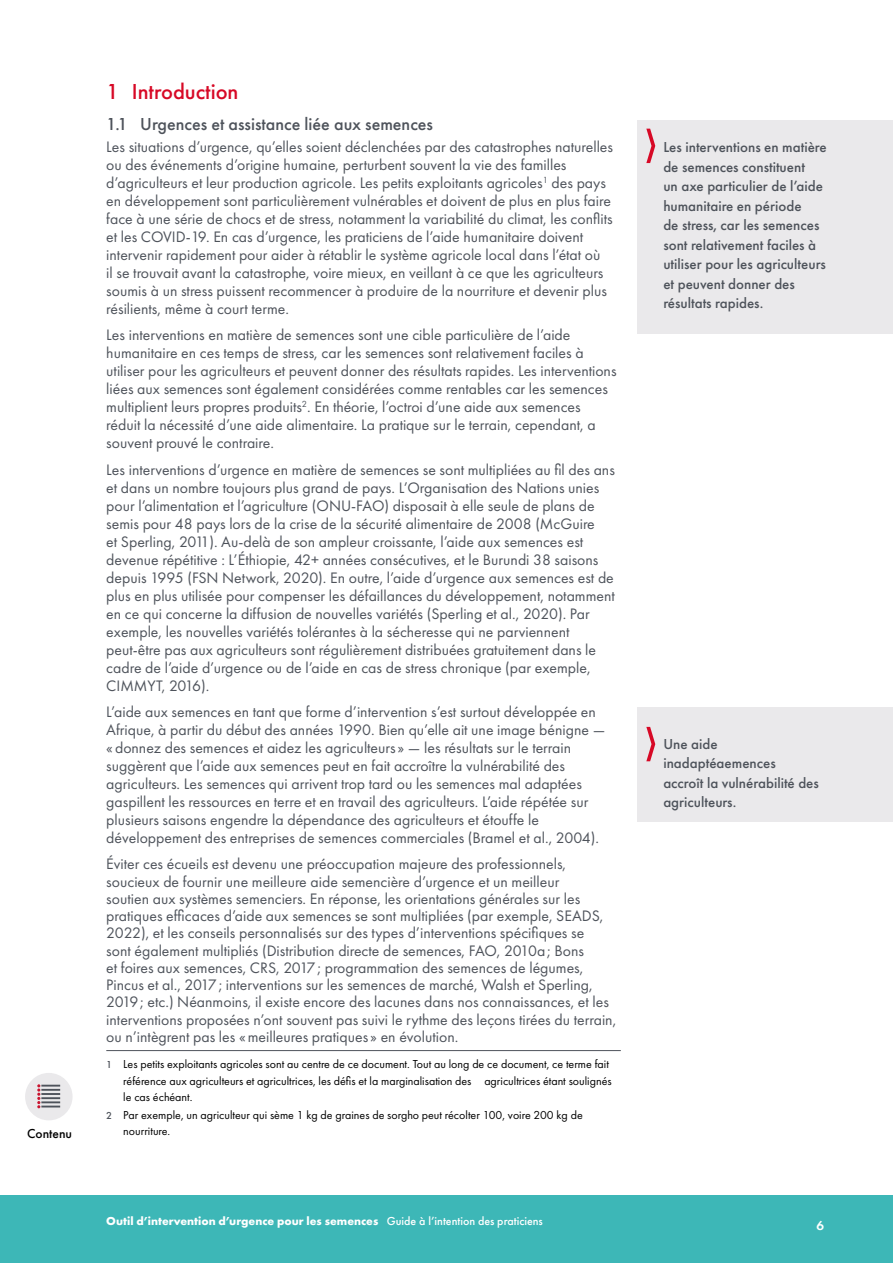
<style>
.page{position:relative;width:893px;height:1263px;background:#fff}
.page>*{position:absolute;margin:0;border:0;box-sizing:border-box;transform-origin:0 0}
.t1{font:500 22.5px "Futura PT";color:#d70926}
.t2{font:500 18px "Futura PT";color:#4e535b}
.text-body{font:15.75px/18px "Futura PT";color:#4e535b}
.text-body-10_5_11_5{font:15.75px/17.2px "Futura PT";color:#4e535b}
.text-callOut{font:500 15px/19.5px "Futura PT";color:#4e535b}
.t3{font:500 13.5px "Futura PT";color:#000}
.t4{font:600 13.5px "Futura PT";color:#fff}
.text-footnote{font:12px/16.5px "Futura PT";color:#000}
.text-footnoteFollowO{font:12px/16.5px "Futura PT";color:#000}
.t5{font:700 12px "Futura PT";color:#fff}
.s1{font-weight:500;font-size:10.5px;color:#4e535b}
.s2{font-weight:500}
</style>
<div class="page">
<div style="left:0;top:1195px;width:893px;height:68px;background:#3db7b7"></div>
<div style="left:25px;top:1073px;width:48px;height:47px;background:#eae9eb;border-radius:50%"></div>
<svg style="left:37px;top:1084px;width:23px;height:24px"></svg>
<hr style="left:106px;top:1050px;width:515px;height:1px;background:#4e535b">
<div style="left:638px;top:708px;width:255px;height:114px;background:#eae9eb"></div>
<svg style="left:646px;top:727px;width:9px;height:34px"></svg>
<div style="left:638px;top:120px;width:255px;height:214px;background:#eae9eb"></div>
<svg style="left:646px;top:129px;width:9px;height:34px"></svg>
<p class="t3" style="left:27px;top:1126px;width:46px">Contenu</p>
<p class="t1" style="left:106px;top:78px;width:134px">1 Introduction</p>
<p class="t2" style="left:106px;top:113px;width:328px">1.1 Urgences et assistance liée aux semences</p>
<p class="text-body" style="left:106px;top:138px;width:508px">Les situations d’urgence, qu’elles soient déclenchées par des catastrophes naturelles ou des événements d’origine humaine, perturbent souvent la vie des familles d’agriculteurs et leur production agricole. Les petits exploitants agricoles<sup>1</sup> des pays en développement sont particulièrement vulnérables et doivent de plus en plus faire face à une série de chocs et de stress, notamment la variabilité du climat, les conflits et les COVID-19. En cas d’urgence, les praticiens de l’aide humanitaire doivent intervenir rapidement pour aider à rétablir le système agricole local dans l’état où<br>il se trouvait avant la catastrophe, voire mieux, en veillant à ce que les agriculteurs soumis à un stress puissent recommencer à produire de la nourriture et devenir plus résilients, même à court terme.</p>
<p class="text-body" style="left:106px;top:326px;width:512px">Les interventions en matière de semences sont une cible particulière de l’aide humanitaire en ces temps de stress, car les semences sont relativement faciles à utiliser pour les agriculteurs et peuvent donner des résultats rapides. Les interventions liées aux semences sont également considérées comme rentables car les semences multiplient leurs propres produits<sup>2</sup>. En théorie, l’octroi d’une aide aux semences réduit la nécessité d’une aide alimentaire. La pratique sur le terrain, cependant, a souvent prouvé le contraire.</p>
<p class="text-body" style="left:106px;top:461px;width:510px">Les interventions d’urgence en matière de semences se sont multipliées au fil des ans et dans un nombre toujours plus grand de pays. L’Organisation des Nations unies pour l’alimentation et l’agriculture (ONU-FAO) disposait à elle seule de plans de semis pour 48 pays lors de la crise de la sécurité alimentaire de 2008 (McGuire<br>et Sperling, 2011). Au-delà de son ampleur croissante, l’aide aux semences est devenue répétitive : L’Éthiopie, 42+ années consécutives, et le Burundi 38 saisons depuis 1995 (FSN Network, 2020). En outre, l’aide d’urgence aux semences est de plus en plus utilisée pour compenser les défaillances du développement, notamment en ce qui concerne la diffusion de nouvelles variétés (Sperling et al., 2020). Par exemple, les nouvelles variétés tolérantes à la sécheresse qui ne parviennent peut-être pas aux agriculteurs sont régulièrement distribuées gratuitement dans le cadre de l’aide d’urgence ou de l’aide en cas de stress chronique (par exemple, CIMMYT, 2016).</p>
<p class="text-body" style="left:106px;top:703px;width:500px">L’aide aux semences en tant que forme d’intervention s’est surtout développée en Afrique, à partir du début des années 1990. Bien qu’elle ait une image bénigne — «donnez des semences et aidez les agriculteurs » — les résultats sur le terrain suggèrent que l’aide aux semences peut en fait accroître la vulnérabilité des agriculteurs. Les semences qui arrivent trop tard ou les semences mal adaptées gaspillent les ressources en terre et en travail des agriculteurs. L’aide répétée sur plusieurs saisons engendre la dépendance des agriculteurs et étouffe le développement des entreprises de semences commerciales (Bramel et al., 2004).</p>
<p class="text-body-10_5_11_5" style="left:106px;top:855px;width:511px">Éviter ces écueils est devenu une préoccupation majeure des professionnels, soucieux de fournir une meilleure aide semencière d’urgence et un meilleur<br>soutien aux systèmes semenciers. En réponse, les orientations générales sur les pratiques efficaces d’aide aux semences se sont multipliées (par exemple, SEADS, 2022), et les conseils personnalisés sur des types d’interventions spécifiques se<br>sont également multipliés (Distribution directe de semences, FAO, 2010a; Bons<br>et foires aux semences, CRS, 2017; programmation des semences de légumes, Pincus et al., 2017; interventions sur les semences de marché, Walsh et Sperling, 2019; etc.) Néanmoins, il existe encore des lacunes dans nos connaissances, et les interventions proposées n’ont souvent pas suivi le rythme des leçons tirées du terrain, ou n’intègrent pas les «meilleures pratiques » en évolution.</p>
<p class="text-footnote" style="left:123px;top:1056px;width:490px;text-indent:-17px"><span class="s1">1</span> Les petits exploitants agricoles sont au centre de ce document. Tout au long de ce document, ce terme fait référence aux agriculteurs et agricultrices, les défis et la marginalisation des agricultrices étant soulignés le cas échéant.</p>
<p class="text-footnoteFollowO" style="left:123px;top:1106px;width:461px;text-indent:-17px"><span class="s1">2</span> Par exemple, un agriculteur qui sème 1 kg de graines de sorgho peut récolter 100, voire 200 kg de nourriture.</p>
<p class="text-callOut" style="left:663px;top:138px;width:165px">Les interventions en matière de semences constituent<br>un axe particulier de l’aide humanitaire en période<br>de stress, car les semences sont relativement faciles à utiliser pour les agriculteurs et peuvent donner des résultats rapides.</p>
<p class="text-callOut" style="left:663px;top:734px;width:157px">Une aide inadaptéaemences accroît la vulnérabilité des agriculteurs.</p>
<p class="t5" style="left:106px;top:1213px;width:438px">Outil d’intervention d’urgence pour les semences <span class="s2">Guide à l’intention des praticiens</span></p>
<p class="t4" style="left:816px;top:1217px;width:9px">6</p>
</div>
